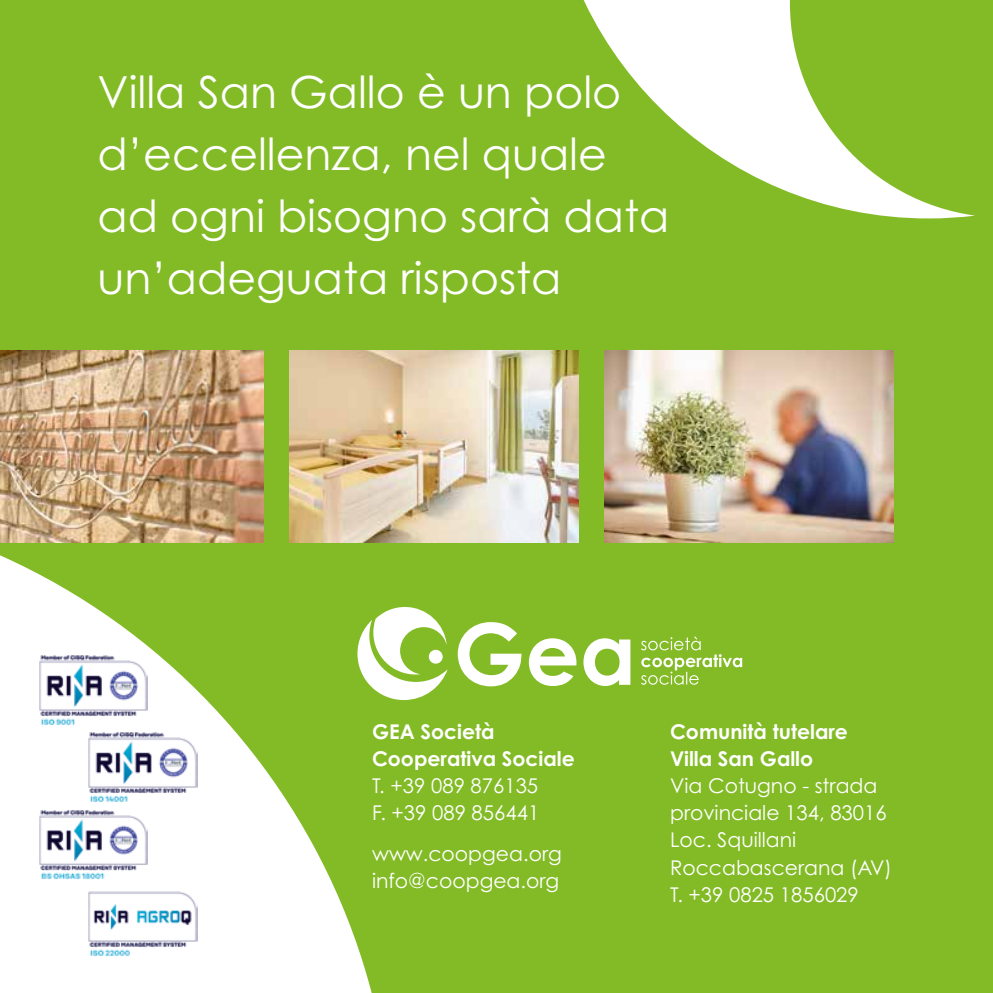
<style>
.page{position:relative;width:993px;height:993px;background:#fff}
.page>*{position:absolute;margin:0;border:0;box-sizing:border-box;transform-origin:0 0}
.t1{font:44.27px/61.8px "Century Gothic Std";color:#fff}
.t2{font:20.3px/27.1px "Century Gothic Std";color:#fff}
.t3{font:700 20.3px/27.1px "Century Gothic Std";color:#fff}
</style>
<div class="page">
<div style="left:0;top:0;width:992px;height:992px;background:#83bb26"></div>
<svg style="left:0;top:542px;width:393px;height:450px;fill:#fff"></svg>
<svg style="left:583px;top:0;width:392px;height:218px"></svg>
<svg style="left:357px;top:606px;width:90px;height:93px"></svg>
<div style="left:428px;top:649px;width:14px;height:14px;background:#fff;border-radius:50%"></div>
<svg style="left:457px;top:622px;width:173px;height:64px"></svg>
<svg style="left:641px;top:636px;width:101px;height:48px"></svg>
<img style="left:0;top:350px;width:264px;height:192px">
<img style="left:289px;top:350px;width:289px;height:192px">
<img style="left:604px;top:350px;width:288px;height:192px">
<img style="left:38px;top:654px;width:110px;height:73px">
<img style="left:88px;top:731px;width:109px;height:73px">
<img style="left:88px;top:885px;width:109px;height:73px">
<img style="left:38px;top:809px;width:110px;height:72px">
<h1 class="t1" style="left:97px;top:61px;width:573px">Villa San Gallo è un polo d’eccellenza, nel quale ad ogni bisogno sarà data un’adeguata risposta</h1>
<p class="t3" style="left:372px;top:717px;width:204px">GEA Società<br>Cooperativa Sociale</p>
<p class="t2" style="left:372px;top:771px;width:169px">T. +39 089 876135<br>F. +39 089 856441</p>
<p class="t2" style="left:372px;top:839px;width:191px">www.coopgea.org info@coopgea.org</p>
<p class="t3" style="left:670px;top:717px;width:179px">Comunità tutelare<br>Villa San Gallo</p>
<p class="t2" style="left:670px;top:771px;width:223px">Via Cotugno - strada provinciale 134, 83016<br>Loc. Squillani<br>Roccabascerana (AV)<br>T. +39 0825 1856029</p>
</div>
